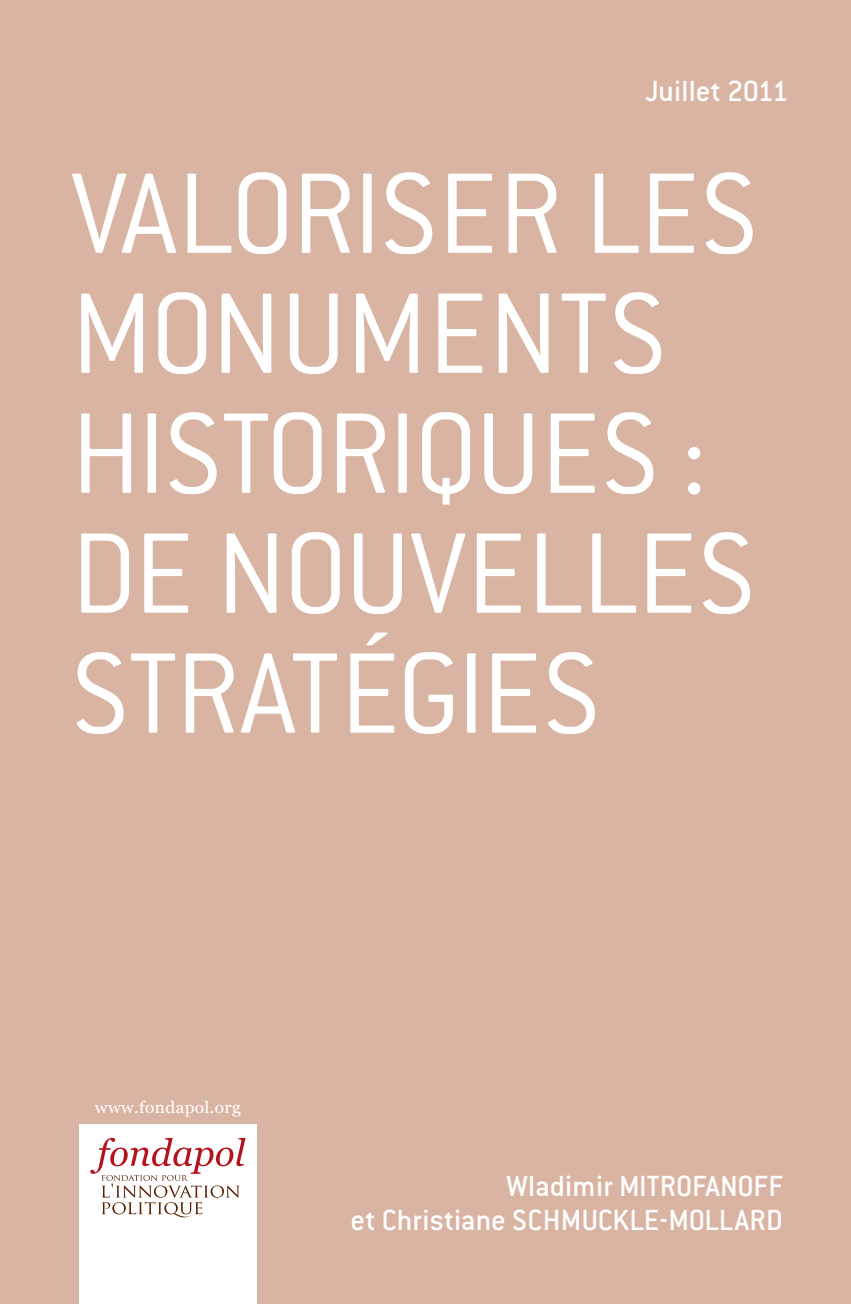
<style>
.page{position:relative;width:851px;height:1304px;background:#fff}
.page>*{position:absolute;margin:0;border:0;box-sizing:border-box;transform-origin:0 0}
.t1{font:300 126px/120px "Conduit ITC Std";letter-spacing:-.02em;color:#fff}
.t2{font:500 32px/34px "Conduit ITC Std";letter-spacing:-.005em;color:#fff}
.t3{font:16.4px "Georgia";letter-spacing:.02em;color:#fff;scale:1.05 1}
</style>
<div class="page">
<div style="left:0;top:0;width:850px;height:1304px;background:#dab4a3"></div>
<div style="left:79px;top:1125px;width:177px;height:179px;background:#fff"></div>
<svg style="left:90px;top:1138px;width:155px;height:79px"></svg>
<p class="t2" style="left:645px;top:74px;width:145px">JUILLET 2011</p>
<h1 class="t1" style="left:71px;top:155px;width:637px">VALORISER LES<br>MONUMENTS<br>HISTORIQUES :<br>DE NOUVELLES<br>STRATÉGIES</h1>
<p class="t3" style="left:95px;top:1098px;width:140px">www.fondapol.org</p>
<p class="t2" style="left:350px;top:1169px;width:434px;text-indent:156px">WLADIMIR MITROFANOFF<br>ET CHRISTIANE SCHMUCKLE-MOLLARD</p>
</div>
